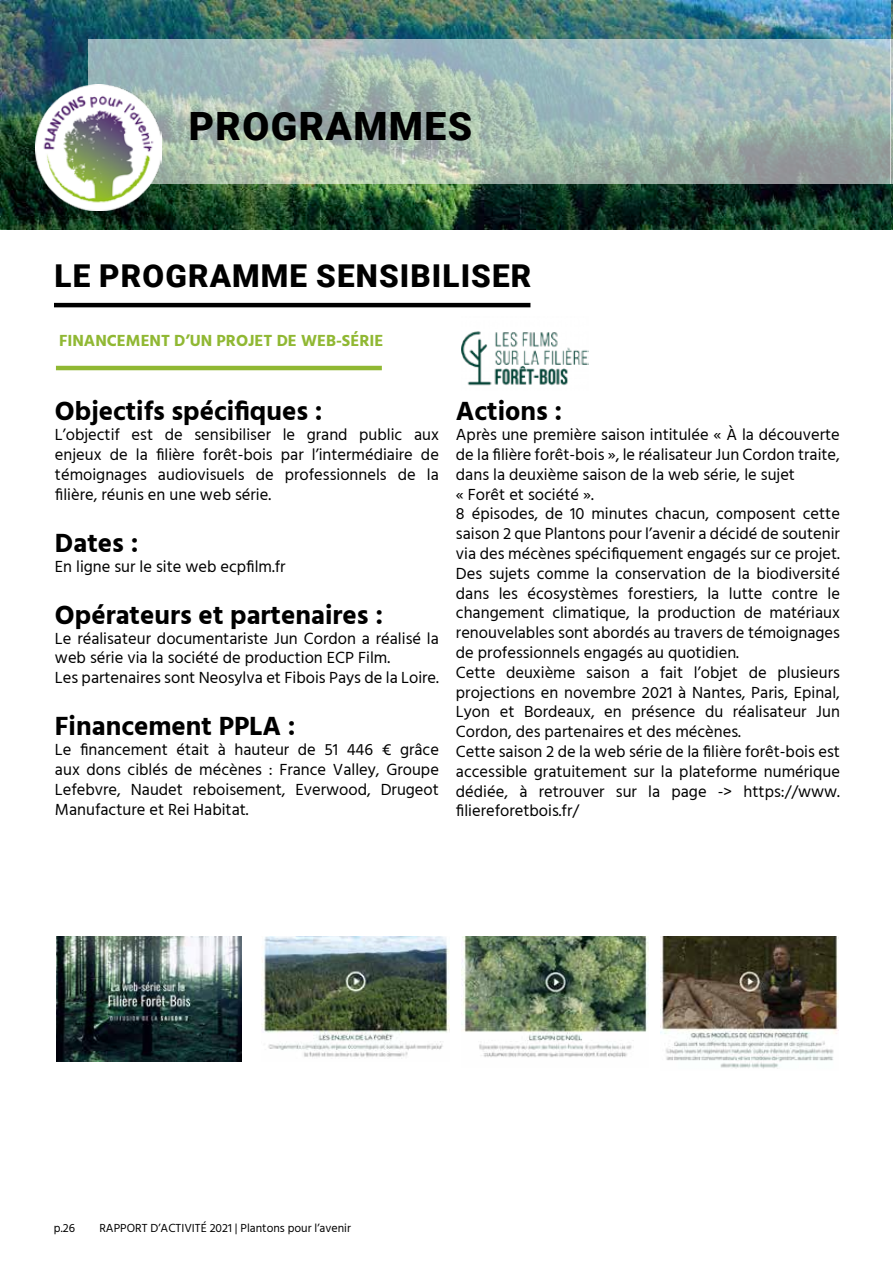
<style>
.page{position:relative;width:893px;height:1263px;background:#fff}
.page>*{position:absolute;margin:0;border:0;box-sizing:border-box;transform-origin:0 0}
.t1{font:900 39px "Roboto";letter-spacing:.035em;color:#000}
.t2{font:900 31.5px "Roboto";letter-spacing:.035em;color:#000}
.t3{font:700 27px "Hind Vadodara";color:#000}
.t4{font:16.5px/19.8px "Hind Vadodara";color:#000;text-align:justify}
.t5{font:700 16.5px "Hind Vadodara";color:#90b833}
.t6{font:12px "Hind Vadodara";color:#000}
</style>
<div class="page">
<hr style="left:54px;top:303px;width:476px;height:4px;background:#000">
<hr style="left:56px;top:366px;width:326px;height:4px;background:#90b833">
<img style="left:56px;top:936px;width:185px;height:125px">
<img style="left:262px;top:936px;width:187px;height:123px">
<img style="left:461px;top:936px;width:188px;height:122px">
<img style="left:661px;top:936px;width:178px;height:133px">
<img style="left:461px;top:331px;width:127px;height:55px">
<img style="left:0;top:0;width:893px;height:230px">
<div style="left:88px;top:39px;width:805px;height:145px;background:#fff;opacity:.57"></div>
<img style="left:36px;top:84px;width:126px;height:126px">
<hr style="left:891px;top:39px;width:2px;height:145px;background:#fff;opacity:.57">
<h1 class="t1" style="left:189px;top:99px;width:285px">PROGRAMMES</h1>
<h2 class="t2" style="left:55px;top:254px;width:478px">LE PROGRAMME SENSIBILISER</h2>
<p class="t5" style="left:59px;top:327px;width:326px">FINANCEMENT D’UN PROJET DE WEB-SÉRIE</p>
<h3 class="t3" style="left:55px;top:390px;width:269px">Objectifs spécifiques :</h3>
<p class="t4" style="left:55px;top:425px;width:385px">L’objectif est de sensibiliser le grand public aux enjeux de la filière forêt-bois par l’intermédiaire de témoignages audiovisuels de professionnels de la filière, réunis en une web série.</p>
<h3 class="t3" style="left:55px;top:521px;width:85px">Dates :</h3>
<p class="t4" style="left:55px;top:556px;width:232px">En ligne sur le site web ecpfilm.fr</p>
<h3 class="t3" style="left:55px;top:593px;width:330px">Opérateurs et partenaires :</h3>
<p class="t4" style="left:55px;top:628px;width:385px;text-align:left">Le réalisateur documentariste Jun Cordon a réalisé la web série via la société de production ECP Film.<br>Les partenaires sont Neosylva et Fibois Pays de la Loire.</p>
<h3 class="t3" style="left:55px;top:705px;width:242px">Financement PPLA :</h3>
<p class="t4" style="left:55px;top:740px;width:385px">Le financement était à hauteur de 51 446 € grâce aux dons ciblés de mécènes : France Valley, Groupe Lefebvre, Naudet reboisement, Everwood, Drugeot Manufacture et Rei Habitat.</p>
<h3 class="t3" style="left:456px;top:390px;width:108px">Actions :</h3>
<p class="t4" style="left:456px;top:425px;width:385px;text-align:left">Après une première saison intitulée « À la découverte de la filière forêt-bois », le réalisateur Jun Cordon traite, dans la deuxième saison de la web série, le sujet<br>« Forêt et société ».<br>8 épisodes, de 10 minutes chacun, composent cette saison 2 que Plantons pour l’avenir a décidé de soutenir via des mécènes spécifiquement engagés sur ce projet.<br>Des sujets comme la conservation de la biodiversité dans les écosystèmes forestiers, la lutte contre le changement climatique, la production de matériaux renouvelables sont abordés au travers de témoignages de professionnels engagés au quotidien.<br>Cette deuxième saison a fait l’objet de plusieurs projections en novembre 2021 à Nantes, Paris, Epinal, Lyon et Bordeaux, en présence du réalisateur Jun Cordon, des partenaires et des mécènes.<br>Cette saison 2 de la web série de la filière forêt-bois est accessible gratuitement sur la plateforme numérique dédiée, à retrouver sur la page -&gt; https://www. filiereforetbois.fr/</p>
<p class="t6" style="left:54px;top:1220px;width:23px">p.26</p>
<p class="t6" style="left:99px;top:1220px;width:253px">RAPPORT D’ACTIVITÉ 2021 | Plantons pour l’avenir</p>
</div>
